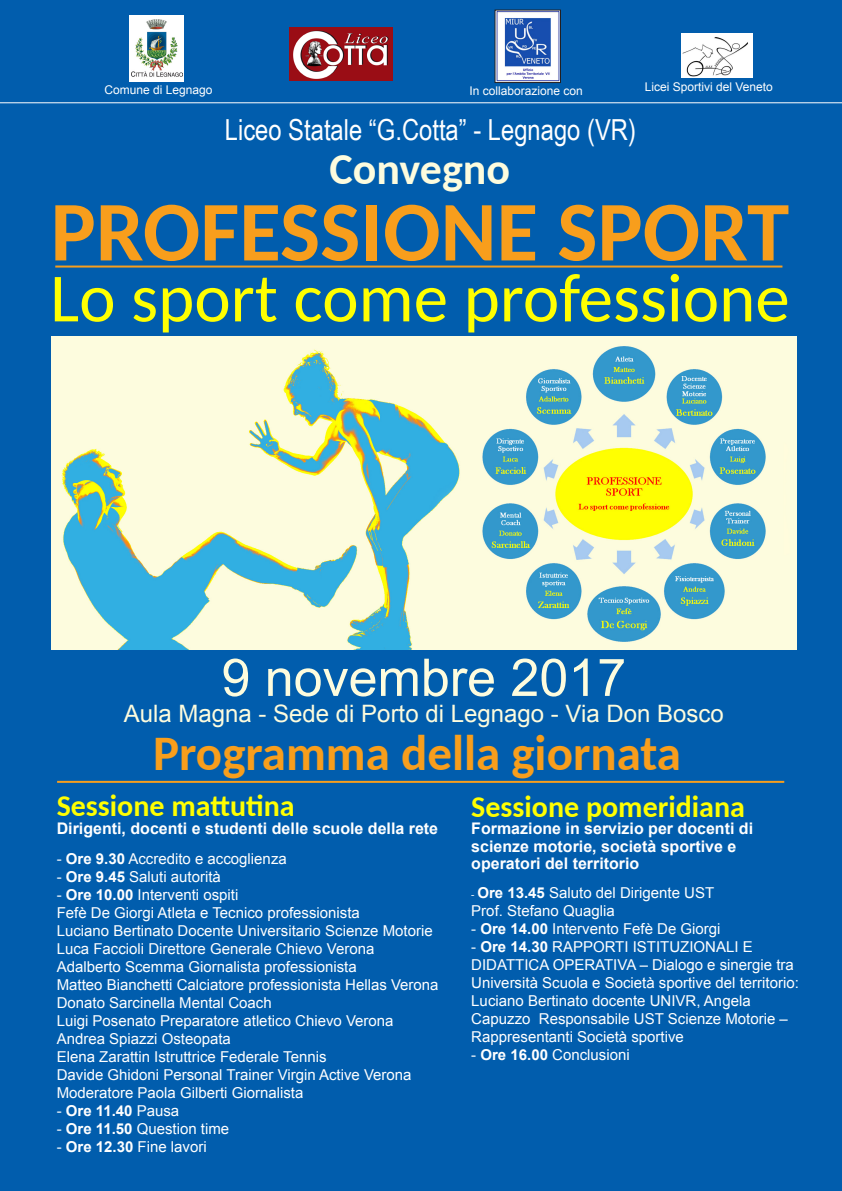
<style>
.page{position:relative;width:842px;height:1191px;background:#015dad}
.page>*{position:absolute;margin:0;border:0;box-sizing:border-box;transform-origin:0 0}
.t1{font:700 85px "Carlito";color:#f89e1c}
.t2{font:69px "Carlito";color:#ffff01}
.t3{font:52px "Arial";color:#fdfcde}
.t4{font:700 49px "Carlito";color:#f89e1c}
.t5{font:700 44px "Carlito";color:#fdfcde}
.t6{font:700 30px "Carlito";color:#ffff01}
.t7{font:29px "Arial Narrow";color:#fff}
.t8{font:24px "Arial";color:#fdfcde}
.t9{font:700 16px/17.6px "Arial";color:#fff}
.t10{font:15px/18px "Arial";color:#fff}
.t11{font:700 15px "Arial";color:#fff}
.t12{font:12px "Arial";color:#fff}
.s1{font-weight:700}
.s2{font-weight:400}
.s3{font-size:10px}
</style>
<div class="page">
<hr style="left:0;top:102px;width:842px;height:1px;background:#fff">
<img style="left:682px;top:33px;width:70px;height:44px">
<img style="left:290px;top:27px;width:103px;height:53px">
<img style="left:51px;top:336px;width:746px;height:313px">
<div style="left:129px;top:15px;width:55px;height:66px;background:#fff"></div>
<img style="left:132px;top:19px;width:50px;height:58px">
<img style="left:497px;top:12px;width:62px;height:69px">
<div style="left:495px;top:10px;width:66px;height:73px;border:1px solid #231f20"></div>
<hr style="left:55px;top:265px;width:727px;height:2px;background:#f89e1c">
<hr style="left:57px;top:781px;width:727px;height:2px;background:#f89e1c">
<p class="t12" style="left:104px;top:82px;width:110px">Comune di Legnago</p>
<p class="t12" style="left:469px;top:83px;width:115px">In collaborazione con</p>
<h3 class="t7" style="left:225px;top:108px;width:413px">Liceo Statale “G.Cotta” - Legnago (VR)</h3>
<p class="t12" style="left:645px;top:79px;width:130px">Licei Sportivi del Veneto</p>
<h3 class="t5" style="left:330px;top:139px;width:182px">Convegno</h3>
<h1 class="t1" style="left:51px;top:174px;width:740px">PROFESSIONE SPORT</h1>
<h2 class="t2" style="left:50px;top:251px;width:741px">Lo sport come professione</h2>
<h3 class="t3" style="left:221px;top:643px;width:406px">9 novembre 2017</h3>
<h3 class="t8" style="left:124px;top:698px;width:601px">Aula Magna - Sede di Porto di Legnago - Via Don Bosco</h3>
<h3 class="t4" style="left:153px;top:720px;width:530px">Programma della giornata</h3>
<h3 class="t6" style="left:57px;top:786px;width:239px">Sessione mattutina</h3>
<p class="t9" style="left:57px;top:820px;width:383px">Dirigenti, docenti e studenti delle scuole della rete</p>
<p class="t10" style="left:57px;top:850px;width:232px">- <span class="s1">Ore 9.30</span> Accredito e accoglienza</p>
<p class="t10" style="left:57px;top:868px;width:166px">- <span class="s1">Ore 9.45</span> Saluti autorità</p>
<p class="t10" style="left:57px;top:886px;width:383px">- <span class="s1">Ore 10.00</span> Interventi ospiti<br>Fefè De Giorgi Atleta e Tecnico professionista<br>Luciano Bertinato Docente Universitario Scienze Motorie Luca Faccioli Direttore Generale Chievo Verona Adalberto Scemma Giornalista professionista<br>Matteo Bianchetti Calciatore professionista Hellas Verona Donato Sarcinella Mental Coach<br>Luigi Posenato Preparatore atletico Chievo Verona Andrea Spiazzi Osteopata<br>Elena Zarattin Istruttrice Federale Tennis<br>Davide Ghidoni Personal Trainer Virgin Active Verona Moderatore Paola Gilberti Giornalista</p>
<p class="t11" style="left:57px;top:1100px;width:124px"><span class="s2">-</span> Ore 11.40 <span class="s2">Pausa</span></p>
<p class="t10" style="left:57px;top:1120px;width:174px">- <span class="s1">Ore 11.50</span> Question time</p>
<p class="t10" style="left:57px;top:1138px;width:152px">- <span class="s1">Ore 12.30</span> Fine lavori</p>
<h3 class="t6" style="left:471px;top:786px;width:275px">Sessione pomeridiana</h3>
<p class="t9" style="left:471px;top:820px;width:283px">Formazione in servizio per docenti di scienze motorie, società sportive e operatori del territorio</p>
<p class="t10" style="left:471px;top:884px;width:244px"><span class="s3">-</span> <span class="s1">Ore 13.45</span> Saluto del Dirigente UST<br>Prof. Stefano Quaglia</p>
<p class="t10" style="left:471px;top:920px;width:251px">- <span class="s1">Ore 14.00</span> Intervento Fefè De Giorgi</p>
<p class="t10" style="left:471px;top:938px;width:329px">- <span class="s1">Ore 14.30</span> RAPPORTI ISTITUZIONALI E DIDATTICA OPERATIVA – Dialogo e sinergie tra Università Scuola e Società sportive del territorio:<br>Luciano Bertinato docente UNIVR, Angela Capuzzo Responsabile UST Scienze Motorie – Rappresentanti Società sportive</p>
<p class="t10" style="left:471px;top:1046px;width:160px">- <span class="s1">Ore 16.00</span> Conclusioni</p>
</div>
